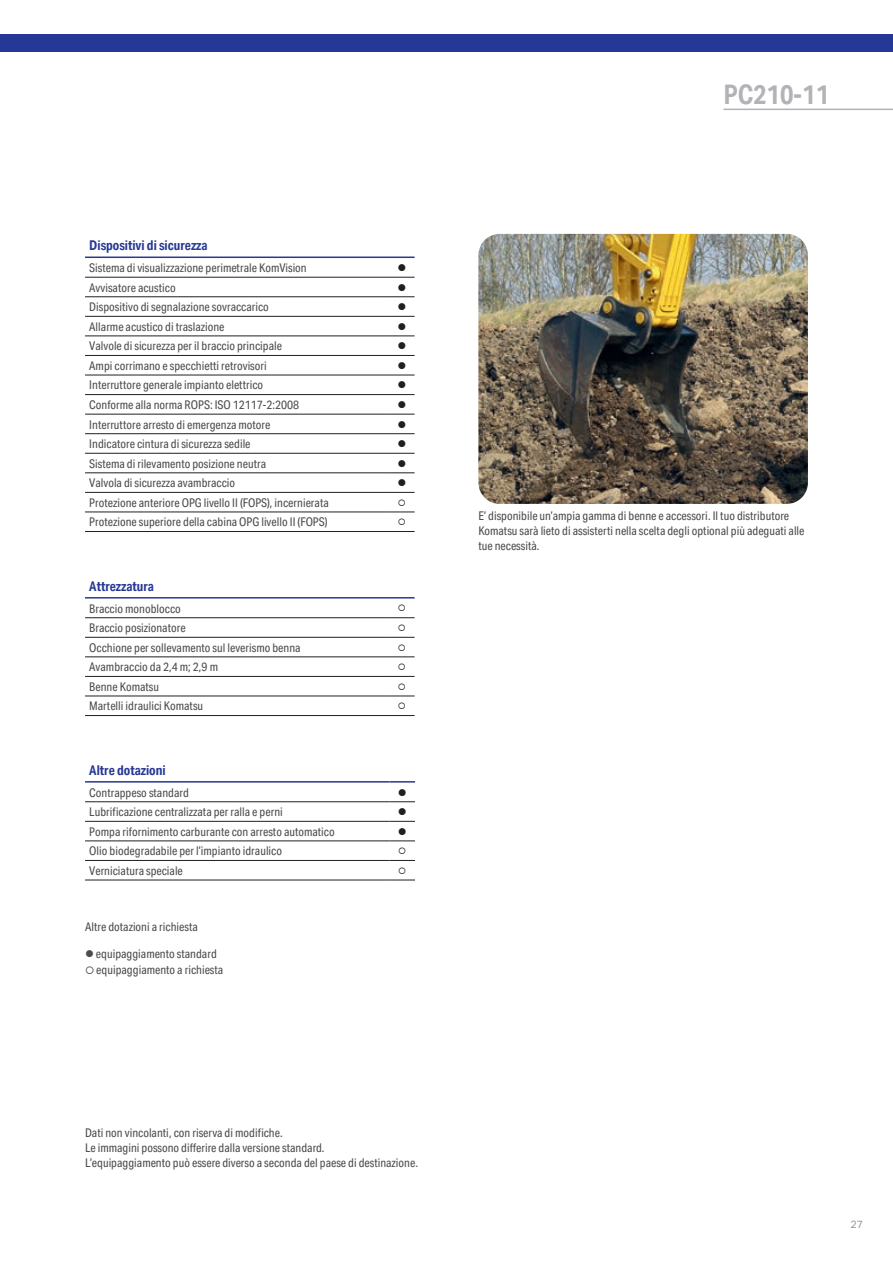
<style>
.page{position:relative;width:893px;height:1263px;background:#fff}
.page>*{position:absolute;margin:0;border:0;box-sizing:border-box;transform-origin:0 0}
.t1{font:700 27px "Aktiv Grotesk Cd";color:#b2b3b7}
.t2{font:700 13.5px "Aktiv Grotesk Cd";color:#263895}
.t3{font:12px/15px "Aktiv Grotesk Cd";color:#4b4c4d}
.t4{font:12px "Wingdings";color:#231f20}
.t5{font:10.5px "Aktiv Grotesk";color:#939598}
</style>
<div class="page">
<img style="left:478px;top:234px;width:330px;height:270px">
<hr style="left:85px;top:277px;width:304px;height:1px;background:#231f20">
<svg style="left:389px;top:277px;width:26px;height:1px"></svg>
<hr style="left:85px;top:296px;width:304px;height:1px;background:#231f20">
<svg style="left:389px;top:296px;width:26px;height:1px"></svg>
<hr style="left:85px;top:316px;width:304px;height:1px;background:#231f20">
<svg style="left:389px;top:316px;width:26px;height:1px"></svg>
<hr style="left:85px;top:335px;width:304px;height:1px;background:#231f20">
<svg style="left:389px;top:335px;width:26px;height:1px"></svg>
<hr style="left:85px;top:355px;width:304px;height:1px;background:#231f20">
<hr style="left:85px;top:375px;width:304px;height:1px;background:#231f20">
<hr style="left:85px;top:394px;width:304px;height:1px;background:#231f20">
<hr style="left:85px;top:414px;width:304px;height:1px;background:#231f20">
<hr style="left:85px;top:433px;width:304px;height:1px;background:#231f20">
<hr style="left:85px;top:453px;width:304px;height:1px;background:#231f20">
<svg style="left:389px;top:375px;width:26px;height:1px"></svg>
<svg style="left:389px;top:414px;width:26px;height:1px"></svg>
<svg style="left:389px;top:453px;width:26px;height:1px"></svg>
<svg style="left:389px;top:472px;width:26px;height:1px"></svg>
<svg style="left:389px;top:492px;width:26px;height:1px"></svg>
<svg style="left:389px;top:512px;width:26px;height:1px"></svg>
<svg style="left:389px;top:531px;width:26px;height:1px"></svg>
<svg style="left:389px;top:355px;width:26px;height:1px"></svg>
<svg style="left:389px;top:394px;width:26px;height:1px"></svg>
<svg style="left:389px;top:433px;width:26px;height:1px"></svg>
<hr style="left:85px;top:472px;width:304px;height:1px;background:#231f20">
<hr style="left:85px;top:492px;width:304px;height:1px;background:#231f20">
<hr style="left:85px;top:512px;width:304px;height:1px;background:#231f20">
<hr style="left:85px;top:531px;width:304px;height:1px;background:#231f20">
<hr style="left:85px;top:256px;width:304px;height:2px;background:#263895">
<hr style="left:389px;top:256px;width:26px;height:2px;background:#263895">
<hr style="left:85px;top:617px;width:304px;height:1px;background:#231f20">
<svg style="left:389px;top:617px;width:26px;height:1px"></svg>
<hr style="left:85px;top:637px;width:304px;height:1px;background:#231f20">
<hr style="left:85px;top:656px;width:304px;height:1px;background:#231f20">
<svg style="left:389px;top:656px;width:26px;height:1px"></svg>
<hr style="left:85px;top:676px;width:304px;height:1px;background:#231f20">
<svg style="left:389px;top:676px;width:26px;height:1px"></svg>
<hr style="left:85px;top:696px;width:304px;height:1px;background:#231f20">
<svg style="left:389px;top:715px;width:26px;height:1px"></svg>
<svg style="left:389px;top:637px;width:26px;height:1px"></svg>
<svg style="left:389px;top:696px;width:26px;height:1px"></svg>
<hr style="left:85px;top:715px;width:304px;height:1px;background:#231f20">
<hr style="left:85px;top:597px;width:304px;height:1px;background:#263895">
<svg style="left:389px;top:597px;width:26px;height:1px"></svg>
<hr style="left:85px;top:801px;width:304px;height:1px;background:#231f20">
<svg style="left:389px;top:801px;width:26px;height:1px"></svg>
<hr style="left:85px;top:821px;width:304px;height:1px;background:#231f20">
<svg style="left:389px;top:821px;width:26px;height:1px"></svg>
<hr style="left:85px;top:840px;width:304px;height:1px;background:#231f20">
<svg style="left:389px;top:840px;width:26px;height:1px"></svg>
<hr style="left:85px;top:860px;width:304px;height:1px;background:#231f20">
<hr style="left:85px;top:880px;width:304px;height:1px;background:#231f20">
<svg style="left:389px;top:860px;width:26px;height:1px"></svg>
<svg style="left:389px;top:880px;width:26px;height:1px"></svg>
<hr style="left:85px;top:781px;width:304px;height:1px;background:#263895">
<svg style="left:389px;top:781px;width:26px;height:1px"></svg>
<hr style="left:723px;top:109px;width:170px;height:1px;background:#b2b3b7">
<div style="left:0;top:34px;width:893px;height:17px;background:#263895"></div>
<p class="t2" style="left:89px;top:238px;width:120px">Dispositivi di sicurezza</p>
<p class="t3" style="left:89px;top:260px;width:219px">Sistema di visualizzazione perimetrale KomVision</p>
<p class="t4" style="left:397px;top:261px;width:10px">●</p>
<p class="t3" style="left:89px;top:280px;width:88px">Avvisatore acustico</p>
<p class="t4" style="left:397px;top:281px;width:10px">●</p>
<p class="t3" style="left:89px;top:300px;width:181px">Dispositivo di segnalazione sovraccarico</p>
<p class="t4" style="left:397px;top:300px;width:10px">●</p>
<p class="t3" style="left:89px;top:319px;width:137px">Allarme acustico di traslazione</p>
<p class="t4" style="left:397px;top:320px;width:10px">●</p>
<p class="t3" style="left:89px;top:339px;width:194px">Valvole di sicurezza per il braccio principale</p>
<p class="t4" style="left:397px;top:339px;width:10px">●</p>
<p class="t3" style="left:89px;top:358px;width:179px">Ampi corrimano e specchietti retrovisori</p>
<p class="t4" style="left:397px;top:359px;width:10px">●</p>
<p class="t3" style="left:89px;top:378px;width:175px">Interruttore generale impianto elettrico</p>
<p class="t4" style="left:397px;top:379px;width:10px">●</p>
<p class="t3" style="left:89px;top:397px;width:211px">Conforme alla norma ROPS: ISO 12117-2:2008</p>
<p class="t4" style="left:397px;top:398px;width:10px">●</p>
<p class="t3" style="left:89px;top:417px;width:183px">Interruttore arresto di emergenza motore</p>
<p class="t4" style="left:397px;top:418px;width:10px">●</p>
<p class="t3" style="left:89px;top:436px;width:163px">Indicatore cintura di sicurezza sedile</p>
<p class="t4" style="left:397px;top:437px;width:10px">●</p>
<p class="t3" style="left:89px;top:456px;width:178px">Sistema di rilevamento posizione neutra</p>
<p class="t4" style="left:397px;top:457px;width:10px">●</p>
<p class="t3" style="left:89px;top:476px;width:147px">Valvola di sicurezza avambraccio</p>
<p class="t4" style="left:397px;top:476px;width:10px">●</p>
<p class="t3" style="left:89px;top:495px;width:241px">Protezione anteriore OPG livello II (FOPS), incernierata</p>
<p class="t3" style="left:89px;top:515px;width:240px">Protezione superiore della cabina OPG livello II (FOPS)</p>
<p class="t2" style="left:89px;top:578px;width:66px">Attrezzatura</p>
<p class="t3" style="left:89px;top:601px;width:93px">Braccio monoblocco</p>
<p class="t3" style="left:89px;top:620px;width:98px">Braccio posizionatore</p>
<p class="t3" style="left:89px;top:640px;width:213px">Occhione per sollevamento sul leverismo benna</p>
<p class="t3" style="left:89px;top:660px;width:130px">Avambraccio da 2,4 m; 2,9 m</p>
<p class="t3" style="left:89px;top:679px;width:71px">Benne Komatsu</p>
<p class="t3" style="left:89px;top:699px;width:115px">Martelli idraulici Komatsu</p>
<p class="t2" style="left:89px;top:762px;width:78px">Altre dotazioni</p>
<p class="t3" style="left:89px;top:785px;width:101px">Contrappeso standard</p>
<p class="t4" style="left:398px;top:786px;width:10px">●</p>
<p class="t3" style="left:89px;top:804px;width:195px">Lubrificazione centralizzata per ralla e perni</p>
<p class="t4" style="left:398px;top:805px;width:10px">●</p>
<p class="t3" style="left:89px;top:824px;width:247px">Pompa rifornimento carburante con arresto automatico</p>
<p class="t4" style="left:398px;top:825px;width:10px">●</p>
<p class="t3" style="left:89px;top:844px;width:194px">Olio biodegradabile per l’impianto idraulico</p>
<p class="t3" style="left:89px;top:863px;width:95px">Verniciatura speciale</p>
<p class="t3" style="left:85px;top:920px;width:114px">Altre dotazioni a richiesta</p>
<p class="t3" style="left:85px;top:946px;width:133px">● equipaggiamento standard</p>
<p class="t3" style="left:85px;top:963px;width:140px">○ equipaggiamento a richiesta</p>
<p class="t3" style="left:85px;top:1126px;width:334px">Dati non vincolanti, con riserva di modifiche.<br>Le immagini possono differire dalla versione standard.<br>L’equipaggiamento può essere diverso a seconda del paese di destinazione.</p>
<h1 class="t1" style="left:723px;top:79px;width:107px">PC210-11</h1>
<p class="t3" style="left:478px;top:508px;width:328px">E’ disponibile un’ampia gamma di benne e accessori. Il tuo distributore<br>Komatsu sarà lieto di assisterti nella scelta degli optional più adeguati alle tue necessità.</p>
<p class="t5" style="left:850px;top:1218px;width:14px">27</p>
</div>
